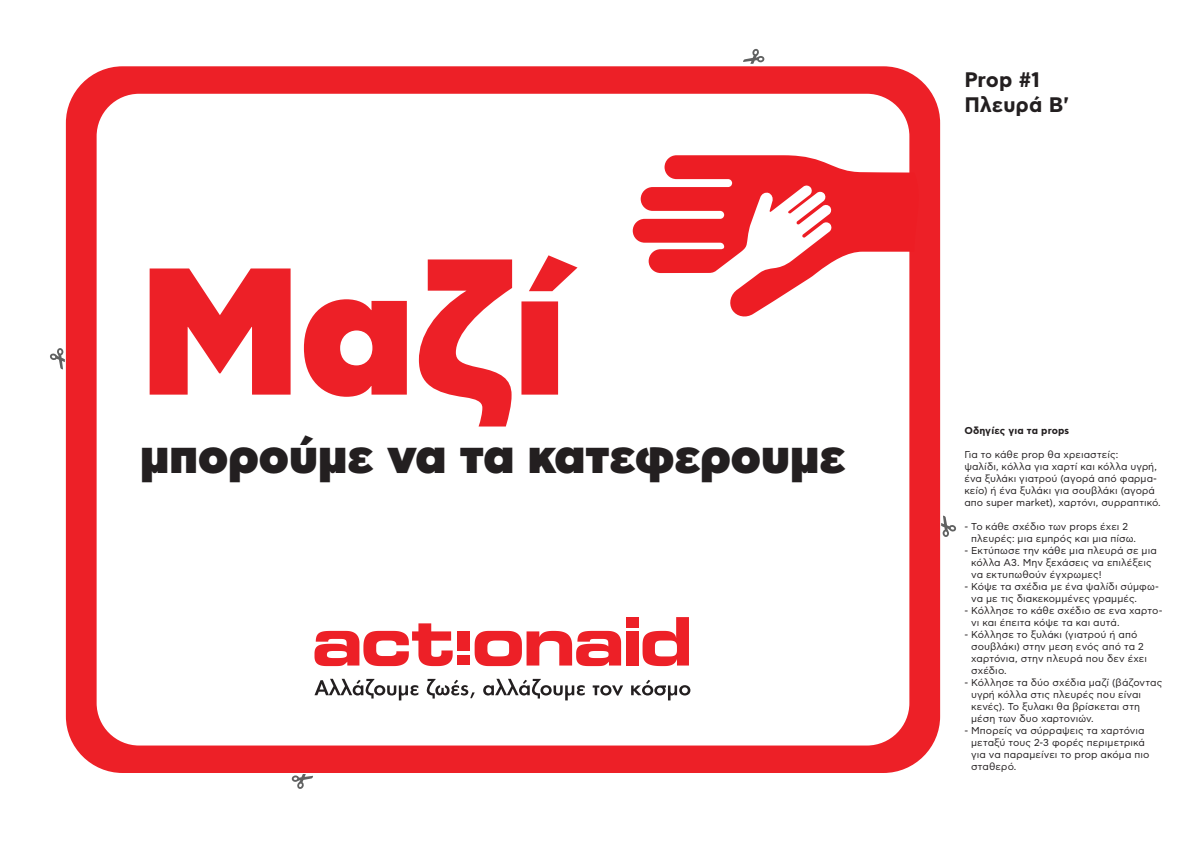
<style>
.page{position:relative;width:1191px;height:842px;background:#fff}
.page>*{position:absolute;margin:0;border:0;box-sizing:border-box;transform-origin:0 0}
.t1{font:900 180.2px "CF Asty Std";color:#ed2027}
.t2{font:900 48.7px "CF Asty Std";color:#231f20}
.t3{font:700 21px/25.2px "CF Asty Std";color:#231f20}
.t4{font:10px/12px "CF Asty Std";letter-spacing:.01em;color:#231f20}
.t5{font:700 10px "CF Asty Std";letter-spacing:.01em;color:#231f20}
</style>
<div class="page">
<div style="left:66px;top:66px;width:874px;height:707px;background:#ed2027;border-radius:57px"></div>
<div style="left:97px;top:94px;width:812px;height:651px;background:#fff;border-radius:43px"></div>
<svg style="left:743px;top:49px;width:21px;height:15px"></svg>
<svg style="left:314px;top:679px;width:104px;height:21px"></svg>
<svg style="left:426px;top:679px;width:49px;height:19px"></svg>
<svg style="left:483px;top:679px;width:102px;height:21px"></svg>
<svg style="left:592px;top:685px;width:31px;height:11px"></svg>
<svg style="left:631px;top:680px;width:59px;height:20px"></svg>
<div style="left:457px;top:655px;width:13px;height:10px;background:#ed2027"></div>
<div style="left:457px;top:631px;width:13px;height:20px;background:#ed2027"></div>
<svg style="left:314px;top:623px;width:138px;height:43px"></svg>
<div style="left:625px;top:617px;width:13px;height:10px;background:#ed2027"></div>
<div style="left:625px;top:631px;width:13px;height:34px;background:#ed2027"></div>
<svg style="left:642px;top:617px;width:47px;height:49px"></svg>
<svg style="left:474px;top:631px;width:147px;height:35px"></svg>
<svg style="left:633px;top:155px;width:277px;height:163px"></svg>
<svg style="left:50px;top:348px;width:15px;height:21px"></svg>
<svg style="left:941px;top:516px;width:15px;height:21px"></svg>
<svg style="left:292px;top:774px;width:21px;height:15px"></svg>
<h1 class="t1" style="left:140px;top:223px;width:427px">Μαζί</h1>
<h2 class="t2" style="left:140px;top:427px;width:707px">μπορούμε να τα κατεφερουμε</h2>
<h3 class="t3" style="left:964px;top:68px;width:106px">Prop #1<br>Πλευρά Β'</h3>
<p class="t5" style="left:964px;top:425px;width:106px">Οδηγίες για τα props</p>
<p class="t4" style="left:964px;top:449px;width:198px">Για το κάθε prop θα χρειαστείς:<br>ψαλίδι, κόλλα για χαρτί και κόλλα υγρή, ένα ξυλάκι γιατρού (αγορά από φαρμα&shy;κείο) ή ένα ξυλάκι για σουβλάκι (αγορά απο super market), χαρτόνι, συρραπτικό.</p>
<p class="t4" style="left:971px;top:521px;width:166px;text-indent:-7px">- Το κάθε σχέδιο των props έχει 2 πλευρές: μια εμπρός και μια πίσω.</p>
<p class="t4" style="left:971px;top:545px;width:187px;text-indent:-7px">- Εκτύπωσε την κάθε μια πλευρά σε μια κόλλα Α3. Μην ξεχάσεις να επιλέξεις να εκτυπωθούν έγχρωμες!</p>
<p class="t4" style="left:971px;top:581px;width:189px;text-indent:-7px">- Κόψε τα σχέδια με ένα ψαλίδι σύμφω&shy;να με τις διακεκομμένες γραμμές.</p>
<p class="t4" style="left:971px;top:605px;width:193px;text-indent:-7px">- Κόλλησε το κάθε σχέδιο σε ενα χαρτο&shy;νι και έπειτα κόψε τα και αυτά.</p>
<p class="t4" style="left:971px;top:629px;width:177px;text-indent:-7px">- Κόλλησε το ξυλάκι (γιατρού ή από σουβλάκι) στην μεση ενός από τα 2 χαρτόνια, στην πλευρά που δεν έχει σχέδιο.</p>
<p class="t4" style="left:971px;top:677px;width:193px;text-indent:-7px">- Κόλλησε τα δύο σχέδια μαζί (βάζοντας υγρή κόλλα στις πλευρές που είναι κενές). Το ξυλακι θα βρίσκεται στη μέση των δυο χαρτονιών.</p>
<p class="t4" style="left:971px;top:725px;width:180px;text-indent:-7px">- Μπορείς να σύρραψεις τα χαρτόνια μεταξύ τους 2-3 φορές περιμετρικά για να παραμείνει το prop ακόμα πιο σταθερό.</p>
</div>
